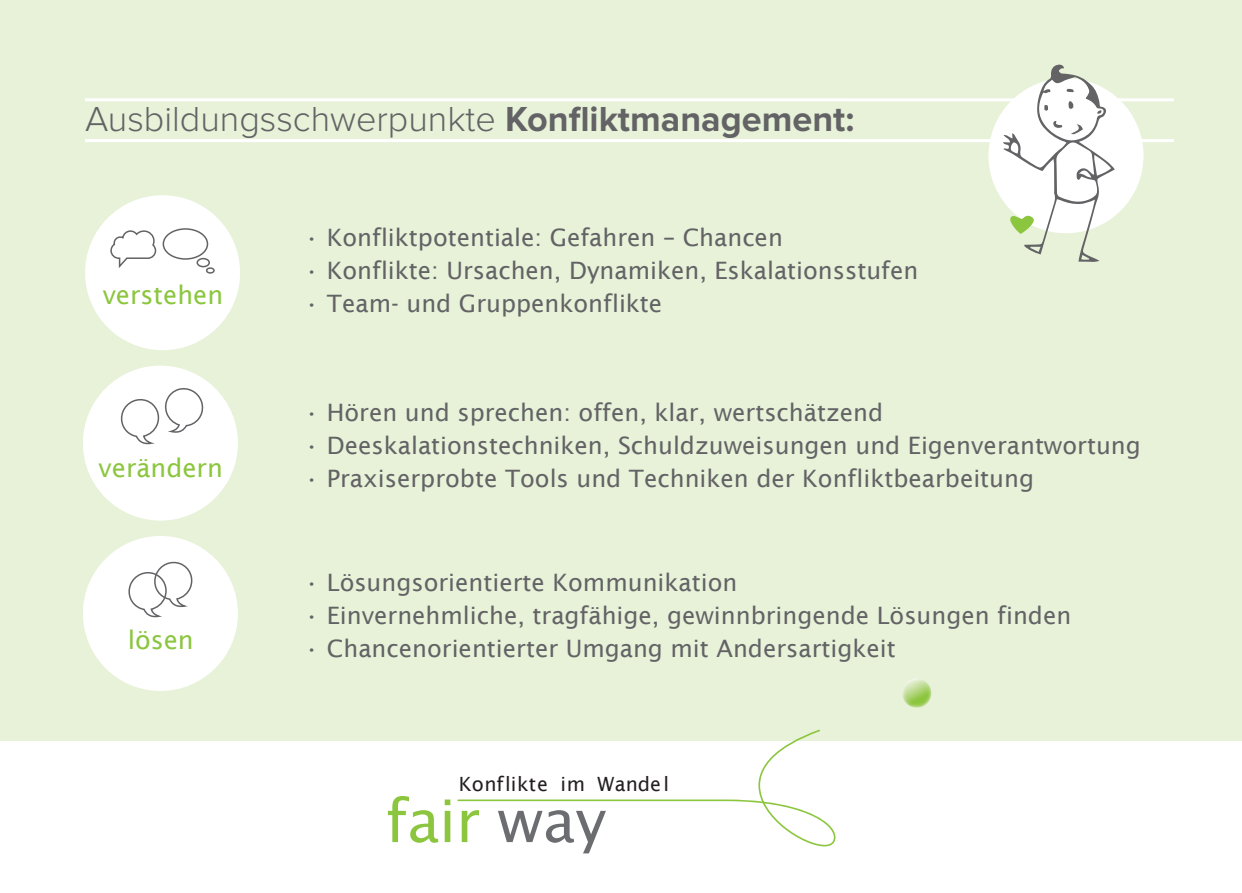
<style>
.page{position:relative;width:1242px;height:893px;background:#fff}
.page>*{position:absolute;margin:0;border:0;box-sizing:border-box;transform-origin:0 0}
.t1{font:58.8px "Lucida Sans";color:#8bc63e}
.t2{font:300 36px "Proxima Nova";color:#636366}
.t3{font:25.5px "Lucida Sans";color:#8bc63e}
.t4{font:24px "Lucida Sans";color:#636366}
.t5{font:19.5px "Lucida Sans";letter-spacing:.015em;color:#231f20}
.s1{font-weight:700}
.s2{color:#6c6d70}
</style>
<div class="page">
<div style="left:0;top:0;width:1242px;height:741px;background:#e7f2d8"></div>
<div style="left:83px;top:366px;width:155px;height:155px;background:#fff;border-radius:50%"></div>
<svg style="left:120px;top:388px;width:84px;height:57px"></svg>
<div style="left:85px;top:195px;width:155px;height:155px;background:#fff;border-radius:50%"></div>
<svg style="left:110px;top:230px;width:47px;height:38px"></svg>
<div style="left:163px;top:228px;width:45px;height:32px;border:2px solid #636366;border-radius:50%"></div>
<div style="left:196px;top:258px;width:14px;height:9px;border:2px solid #636366;border-radius:50%"></div>
<div style="left:206px;top:267px;width:9px;height:7px;border:2px solid #636366;border-radius:50%"></div>
<div style="left:83px;top:536px;width:155px;height:155px;background:#fff;border-radius:50%"></div>
<svg style="left:128px;top:561px;width:65px;height:57px"></svg>
<hr style="left:85px;top:139px;width:1089px;height:3px;background:#fff">
<hr style="left:85px;top:98px;width:1089px;height:3px;background:#fff">
<div style="left:988px;top:78px;width:155px;height:155px;background:#fff;border-radius:50%"></div>
<svg style="left:1003px;top:64px;width:111px;height:198px"></svg>
<svg style="left:457px;top:729px;width:378px;height:117px"></svg>
<img style="left:902px;top:678px;width:29px;height:30px;border-radius:15px">
<h2 class="t2" style="left:85px;top:98px;width:771px">Ausbildungsschwerpunkte <span class="s1">Konfliktmanagement:</span></h2>
<p class="t3" style="left:103px;top:280px;width:122px">verstehen</p>
<p class="t3" style="left:99px;top:453px;width:126px">verändern</p>
<p class="t3" style="left:128px;top:625px;width:68px">lösen</p>
<p class="t4" style="left:304px;top:224px;width:480px">• Konfliktpotentiale: Gefahren – Chancen</p>
<p class="t4" style="left:304px;top:257px;width:616px">• Konflikte: Ursachen, Dynamiken, Eskalationsstufen</p>
<p class="t4" style="left:304px;top:290px;width:360px">• Team- und Gruppenkonflikte</p>
<p class="t4" style="left:304px;top:398px;width:580px">• Hören und sprechen: offen, klar, wertschätzend</p>
<p class="t4" style="left:304px;top:431px;width:838px">• Deeskalationstechniken, Schuldzuweisungen und Eigenverantwortung</p>
<p class="t4" style="left:304px;top:464px;width:731px">• Praxiserprobte Tools und Techniken der Konfliktbearbeitung</p>
<p class="t4" style="left:304px;top:569px;width:435px">• Lösungsorientierte Kommunikation</p>
<p class="t4" style="left:304px;top:602px;width:768px">• Einvernehmliche, tragfähige, gewinnbringende Lösungen finden</p>
<p class="t4" style="left:304px;top:635px;width:593px">• Chancenorientierter Umgang mit Andersartigkeit</p>
<p class="t5" style="left:459px;top:773px;width:211px">Konflikte im Wandel</p>
<h1 class="t1" style="left:385px;top:787px;width:222px">fair <span class="s2">way</span></h1>
</div>
